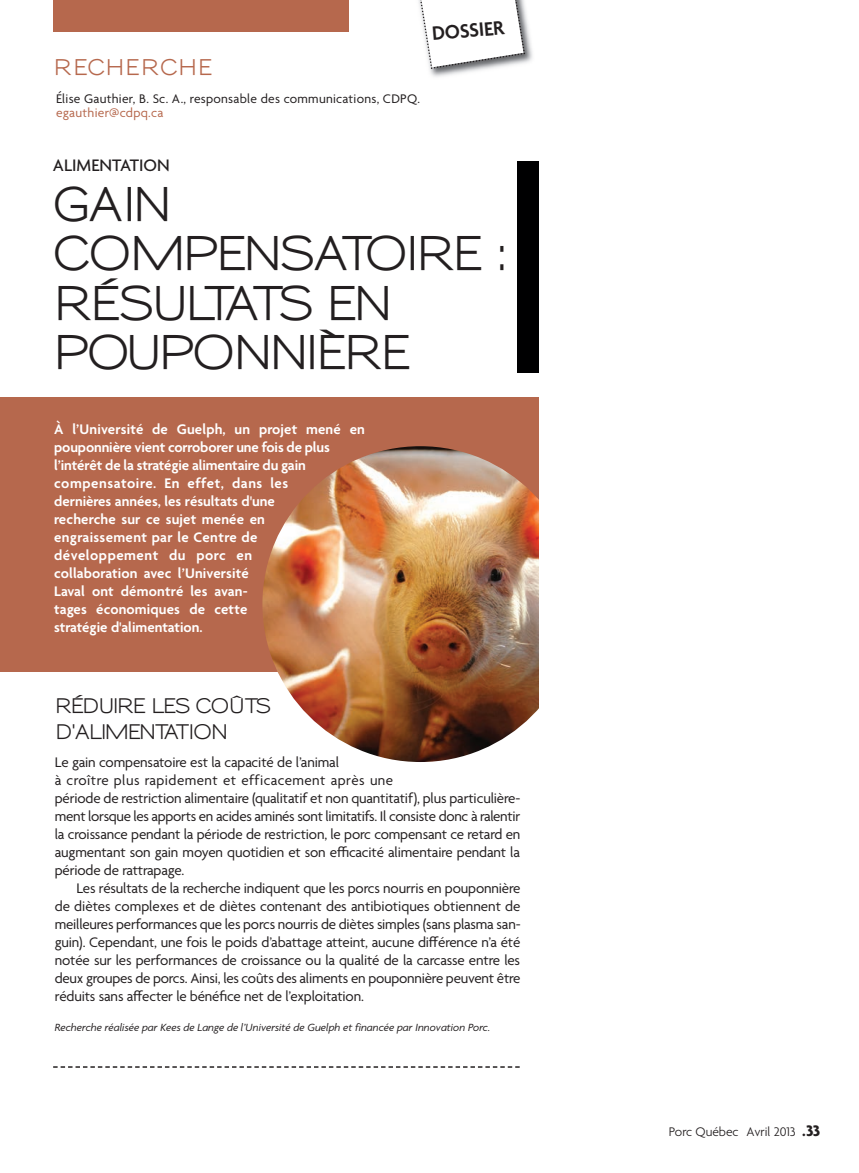
<style>
.page{position:relative;width:859px;height:1173px;background:#fff}
.page>*{position:absolute;margin:0;border:0;box-sizing:border-box;transform-origin:0 0}
.t1{font:700 45px/49.5px "Sansumi";letter-spacing:-.095em;color:#231f20}
.t2{font:700 21px "Sansumi";letter-spacing:.015em;color:#b6684d}
.t3{font:600 21px "Agenda";color:#231f20;scale:.95 1}
.t4{font:700 19.5px/25.5px "Sansumi";letter-spacing:-.08em;color:#231f20}
.t5{font:500 18px "Agenda";color:#231f20}
.t6{font:15px "Agenda";letter-spacing:-.01em;color:#231f20}
.t7{font:600 15px/18px "Agenda";letter-spacing:.01em;color:#fff}
.t8{font:15px "Agenda";letter-spacing:.03em;color:#231f20}
.t9{font:13.5px/13.5px "Agenda";letter-spacing:.02em;color:#231f20}
.t10{font:300 13.5px "Agenda";color:#231f20}
.t11{font:italic 11.25px "Agenda";color:#231f20}
.s1{color:#b6684d}
.s2{font-weight:700;font-size:16.5px}
</style>
<div class="page">
<div style="left:0;top:397px;width:553px;height:275px;background:#b6684d"></div>
<div style="left:54px;top:0;width:295px;height:32px;background:#b6684d"></div>
<img style="left:262px;top:446px;width:316px;height:316px;border-radius:50%">
<div style="left:539px;top:8px;width:215px;height:1097px;background:#fff"></div>
<svg style="left:53px;top:1066px;width:467px;height:2px"></svg>
<img style="left:430px;top:14px;width:103px;height:63px">
<svg style="left:418px;top:0;width:108px;height:70px"></svg>
<div style="left:517px;top:161px;width:22px;height:212px;background:#000001"></div>
<p class="t2" style="left:54px;top:55px;width:161px">REChERChE</p>
<p class="t9" style="left:56px;top:92px;width:366px">Élise Gauthier, B. Sc. A., responsable des communications, CDPQ. <span class="s1">egauthier@cdpq.ca</span></p>
<p class="t3" style="left:431px;top:21px;width:77px;rotate:-5deg">DOSSIER</p>
<p class="t5" style="left:53px;top:154px;width:118px">ALIMENTATION</p>
<p class="t1" style="left:53px;top:179px;width:456px">GAIN<br>COMPENSATOIRE :<br>RÉSULTATS EN<br>POUPONNIÈRE</p>
<p class="t7" style="left:54px;top:420px;width:312px">À l’Université de Guelph, un projet mené en pouponnière vient corroborer une fois de plus l’intérêt de la stratégie alimentaire du gain compensatoire. En effet, dans les<br>dernières années, les résultats d'une<br>recherche sur ce sujet menée en<br>engraissement par le Centre de développement du porc en<br>collaboration avec l’Université<br>laval ont démontré les avan-<br>tages économiques de cette<br>stratégie d'alimentation.</p>
<p class="t4" style="left:55px;top:694px;width:218px">RÉDUIRE LES COÛTS<br>D'ALIMENTATION</p>
<p class="t6" style="left:55px;top:753px;width:286px">Le gain compensatoire est la capacité de l’animal</p>
<p class="t8" style="left:55px;top:771px;width:340px">à croître plus rapidement et efficacement après une</p>
<p class="t6" style="left:55px;top:789px;width:467px">période de restriction alimentaire (qualitatif et non quantitatif), plus particulière-</p>
<p class="t6" style="left:55px;top:807px;width:467px">ment lorsque les apports en acides aminés sont limitatifs. Il consiste donc à ralentir</p>
<p class="t6" style="left:55px;top:825px;width:467px">la croissance pendant la période de restriction, le porc compensant ce retard en</p>
<p class="t6" style="left:55px;top:843px;width:467px">augmentant son gain moyen quotidien et son efficacité alimentaire pendant la</p>
<p class="t6" style="left:55px;top:861px;width:131px">période de rattrapage.</p>
<p class="t6" style="left:76px;top:879px;width:446px">Les résultats de la recherche indiquent que les porcs nourris en pouponnière</p>
<p class="t6" style="left:55px;top:897px;width:467px">de diètes complexes et de diètes contenant des antibiotiques obtiennent de</p>
<p class="t6" style="left:55px;top:915px;width:467px">meilleures performances que les porcs nourris de diètes simples (sans plasma san-</p>
<p class="t6" style="left:55px;top:933px;width:467px">guin). Cependant, une fois le poids d’abattage atteint, aucune différence n’a été</p>
<p class="t6" style="left:55px;top:951px;width:467px">notée sur les performances de croissance ou la qualité de la carcasse entre les</p>
<p class="t6" style="left:55px;top:969px;width:467px">deux groupes de porcs. Ainsi, les coûts des aliments en pouponnière peuvent être</p>
<p class="t6" style="left:55px;top:987px;width:311px">réduits sans affecter le bénéfice net de l’exploitation.</p>
<p class="t11" style="left:55px;top:1020px;width:437px">Recherche réalisée par Kees de Lange de l’Université de Guelph et financée par Innovation Porc.</p>
<p class="t10" style="left:669px;top:1123px;width:153px">Porc Québec Avril 2013 <span class="s2">.33</span></p>
</div>
